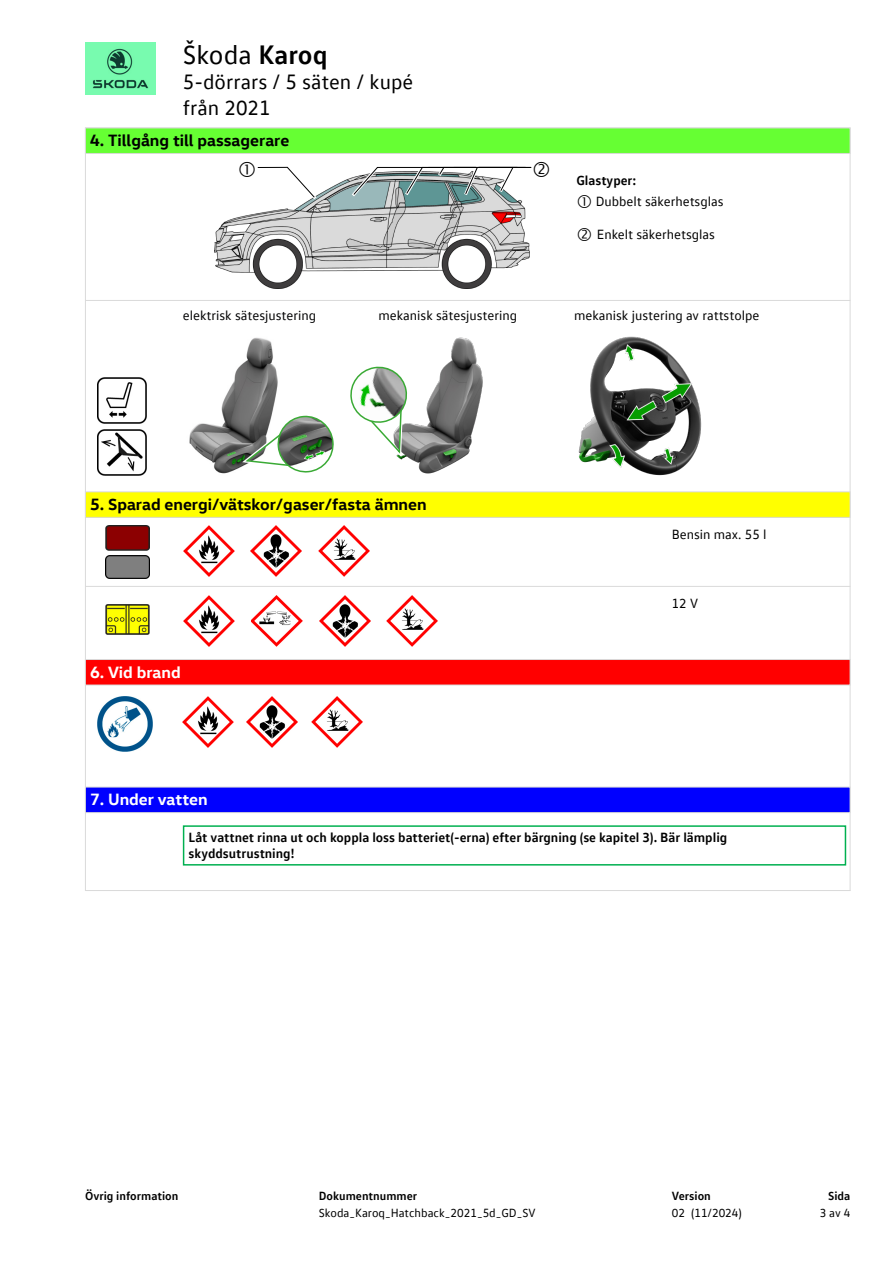
<style>
.page{position:relative;width:893px;height:1263px;background:#fff}
.page>*{position:absolute;margin:0;border:0;box-sizing:border-box;transform-origin:0 0}
.t1{font:27px "VW Text Office";color:#000}
.t2{font:21px/25.5px "VW Text Office";color:#000}
.Kapiteltitel{font:700 16.5px "VW Head Office";color:#000}
.Kapiteltitel_weiß{font:700 16.5px "VW Head Office";color:#fff}
.Text{font:13.5px "VW Text Office";color:#000}
.Hinweistext{font:700 13.5px/16.5px "VW Text Office";color:#000}
.Text-2{font:13.5px "VW Text Office";color:#020203}
.Text_fett{font:700 13.5px "VW Text Office";color:#000}
.Fusszeile{font:12px "VW Text Office";color:#000}
.Fusszeile_fett{font:700 12px "VW Text Office";color:#000}
.s1{font-weight:700}
</style>
<div class="page">
<img style="left:85px;top:43px;width:71px;height:52px">
<img style="left:215px;top:178px;width:314px;height:110px">
<hr style="left:85px;top:128px;width:1px;height:763px;background:#dadada">
<hr style="left:850px;top:128px;width:1px;height:763px;background:#dadada">
<div style="left:85px;top:492px;width:765px;height:25px;background:#ff0"></div>
<div style="left:85px;top:491px;width:765px;height:27px;border:1px solid #dadada"></div>
<img style="left:183px;top:526px;width:51px;height:51px">
<img style="left:250px;top:526px;width:51px;height:51px">
<img style="left:318px;top:526px;width:51px;height:51px">
<img style="left:183px;top:595px;width:51px;height:51px">
<img style="left:319px;top:595px;width:51px;height:52px">
<img style="left:251px;top:595px;width:51px;height:52px">
<img style="left:387px;top:595px;width:51px;height:51px">
<img style="left:106px;top:604px;width:43px;height:30px">
<hr style="left:85px;top:586px;width:765px;height:1px;background:#dadada">
<img style="left:574px;top:336px;width:135px;height:157px">
<img style="left:409px;top:337px;width:74px;height:137px">
<svg style="left:350px;top:366px;width:59px;height:94px"></svg>
<div style="left:85px;top:128px;width:765px;height:25px;background:#6f3"></div>
<div style="left:85px;top:128px;width:765px;height:26px;border:1px solid #dadada"></div>
<hr style="left:85px;top:890px;width:765px;height:1px;background:#dadada">
<hr style="left:85px;top:300px;width:765px;height:1px;background:#dadada">
<img style="left:97px;top:696px;width:55px;height:55px">
<img style="left:183px;top:696px;width:51px;height:51px">
<img style="left:247px;top:696px;width:51px;height:51px">
<img style="left:311px;top:696px;width:51px;height:51px">
<div style="left:85px;top:659px;width:765px;height:26px;background:#f00"></div>
<div style="left:85px;top:659px;width:765px;height:26px;border:1px solid #dadada"></div>
<div style="left:183px;top:825px;width:663px;height:40px;border:2px solid #00b050"></div>
<div style="left:85px;top:787px;width:765px;height:26px;background:#00f"></div>
<div style="left:85px;top:787px;width:765px;height:26px;border:1px solid #dadada"></div>
<img style="left:98px;top:429px;width:49px;height:47px">
<img style="left:98px;top:377px;width:49px;height:47px">
<img style="left:189px;top:337px;width:89px;height:137px">
<svg style="left:239px;top:414px;width:95px;height:60px"></svg>
<img style="left:106px;top:555px;width:43px;height:23px">
<img style="left:106px;top:526px;width:43px;height:25px">
<svg style="left:239px;top:166px;width:81px;height:37px"></svg>
<svg style="left:349px;top:166px;width:183px;height:34px"></svg>
<h1 class="t1" style="left:183px;top:38px;width:146px">Škoda <span class="s1">Karoq</span></h1>
<h2 class="t2" style="left:183px;top:69px;width:232px">5-dörrars / 5 säten / kupé från 2021</h2>
<p class="Kapiteltitel" style="left:90px;top:130px;width:201px">4. Tillgång till passagerare</p>
<p class="Text-2" style="left:183px;top:307px;width:135px">elektrisk sätesjustering</p>
<p class="Text" style="left:378px;top:307px;width:140px">mekanisk sätesjustering</p>
<p class="Text_fett" style="left:576px;top:172px;width:62px">Glastyper:</p>
<p class="Text" style="left:596px;top:193px;width:129px">Dubbelt säkerhetsglas</p>
<p class="Text" style="left:597px;top:226px;width:120px">Enkelt säkerhetsglas</p>
<p class="Text" style="left:574px;top:307px;width:187px">mekanisk justering av rattstolpe</p>
<p class="Kapiteltitel" style="left:90px;top:494px;width:338px">5. Sparad energi/vätskor/gaser/fasta ämnen</p>
<p class="Kapiteltitel_weiß" style="left:90px;top:661px;width:92px">6. Vid brand</p>
<p class="Kapiteltitel_weiß" style="left:90px;top:789px;width:119px">7. Under vatten</p>
<p class="Text" style="left:672px;top:526px;width:96px">Bensin max. 55 l</p>
<p class="Text" style="left:672px;top:595px;width:28px">12 V</p>
<p class="Hinweistext" style="left:189px;top:828px;width:540px">Låt vattnet rinna ut och koppla loss batteriet(-erna) efter bärgning (se kapitel 3). Bär lämplig skyddsutrustning!</p>
<p class="Fusszeile_fett" style="left:85px;top:1188px;width:95px">Övrig information</p>
<p class="Fusszeile_fett" style="left:319px;top:1188px;width:100px">Dokumentnummer</p>
<p class="Fusszeile" style="left:319px;top:1206px;width:218px">Skoda_Karoq_Hatchback_2021_5d_GD_SV</p>
<p class="Fusszeile_fett" style="left:672px;top:1188px;width:40px">Version</p>
<p class="Fusszeile" style="left:672px;top:1206px;width:72px">02 (11/2024)</p>
<p class="Fusszeile_fett" style="left:828px;top:1188px;width:24px">Sida</p>
<p class="Fusszeile" style="left:820px;top:1206px;width:32px">3 av 4</p>
</div>
